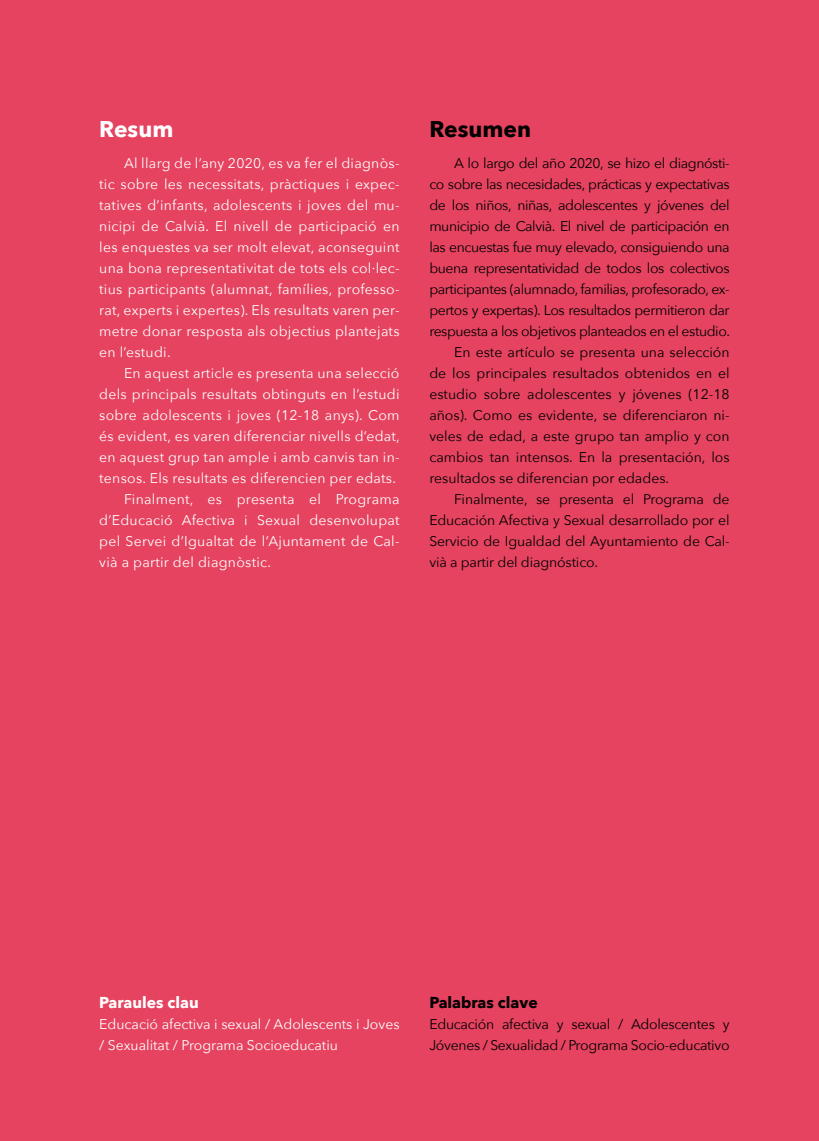
<style>
.page{position:relative;width:819px;height:1141px;background:#e54360}
.page>*{position:absolute;margin:0;border:0;box-sizing:border-box;transform-origin:0 0}
.TEXTO_CORRIDO{font:700 22.75px "Avenir Next";color:#000}
.TEXTO_CORRIDO-2{font:700 22.75px "Avenir Next";color:#fff}
.TEXTO_CORRIDO-3{font:700 15.75px "Avenir Next";color:#000}
.TEXTO_CORRIDO-4{font:700 15.75px "Avenir Next";color:#fff}
.TEXTO_CORRIDO-5{font:14px/21px "Avenir Next";letter-spacing:-.02em;color:#000;text-align:justify}
.TEXTO_CORRIDO-6{font:14px/21px "Avenir Next";letter-spacing:.02em;color:#fff;text-align:justify}
.TEXTO_CORRIDO-7{font:14px/21px "Avenir Next";color:#fff}
</style>
<div class="page">
<p class="TEXTO_CORRIDO-2" style="left:99px;top:109px;width:76px">Resum</p>
<p class="TEXTO_CORRIDO-6" style="left:99px;top:152px;width:302px;text-indent:25px">Al llarg de l’any 2020, es va fer el diagnòs&shy;tic sobre les necessitats, pràctiques i expec&shy;tatives d’infants, adolescents i joves del mu&shy;nicipi de Calvià. El nivell de participació en les enquestes va ser molt elevat, aconseguint una bona representativitat de tots els col·lec&shy;tius participants (alumnat, famílies, professo&shy;rat, experts i expertes). Els resultats varen per&shy;metre donar resposta als objectius plantejats en l’estudi.</p>
<p class="TEXTO_CORRIDO-6" style="left:99px;top:362px;width:302px;text-indent:25px">En aquest article es presenta una selecció dels principals resultats obtinguts en l’estudi sobre adolescents i joves (12-18 anys). Com és evident, es varen diferenciar nivells d’edat, en aquest grup tan ample i amb canvis tan in&shy;tensos. Els resultats es diferencien per edats.</p>
<p class="TEXTO_CORRIDO-6" style="left:99px;top:488px;width:302px;text-indent:25px">Finalment, es presenta el Programa d’Educació Afectiva i Sexual desenvolupat pel Servei d’Igualtat de l’Ajuntament de Cal&shy;vià a partir del diagnòstic.</p>
<p class="TEXTO_CORRIDO" style="left:429px;top:109px;width:103px">Resumen</p>
<p class="TEXTO_CORRIDO-5" style="left:429px;top:152px;width:302px;text-indent:25px">A lo largo del año 2020, se hizo el diagnósti&shy;co sobre las necesidades, prácticas y expectativas de los niños, niñas, adolescentes y jóvenes del municipio de Calvià. El nivel de participación en las encuestas fue muy elevado, consiguiendo una buena representatividad de todos los colectivos participantes (alumnado, familias, profesorado, ex&shy;pertos y expertas). Los resultados permitieron dar respuesta a los objetivos planteados en el estudio.</p>
<p class="TEXTO_CORRIDO-5" style="left:429px;top:341px;width:302px;text-indent:25px">En este artículo se presenta una selección de los principales resultados obtenidos en el estudio sobre adolescentes y jóvenes (12-18 años). Como es evidente, se diferenciaron ni&shy;veles de edad, a este grupo tan amplio y con cambios tan intensos. En la presentación, los resultados se diferencian por edades.</p>
<p class="TEXTO_CORRIDO-5" style="left:429px;top:488px;width:302px;text-indent:25px">Finalmente, se presenta el Programa de Educación Afectiva y Sexual desarrollado por el Servicio de Igualdad del Ayuntamiento de Cal&shy;vià a partir del diagnóstico.</p>
<p class="TEXTO_CORRIDO-4" style="left:99px;top:989px;width:101px">Paraules clau</p>
<p class="TEXTO_CORRIDO-7" style="left:99px;top:1013px;width:302px">Educació afectiva i sexual / Adolescents i Joves / Sexualitat / Programa Socioeducatiu</p>
<p class="TEXTO_CORRIDO-3" style="left:429px;top:989px;width:110px">Palabras clave</p>
<p class="TEXTO_CORRIDO-5" style="left:429px;top:1013px;width:302px">Educación afectiva y sexual / Adolescentes y<br>Jóvenes / Sexualidad / Programa Socio-educativo</p>
</div>
